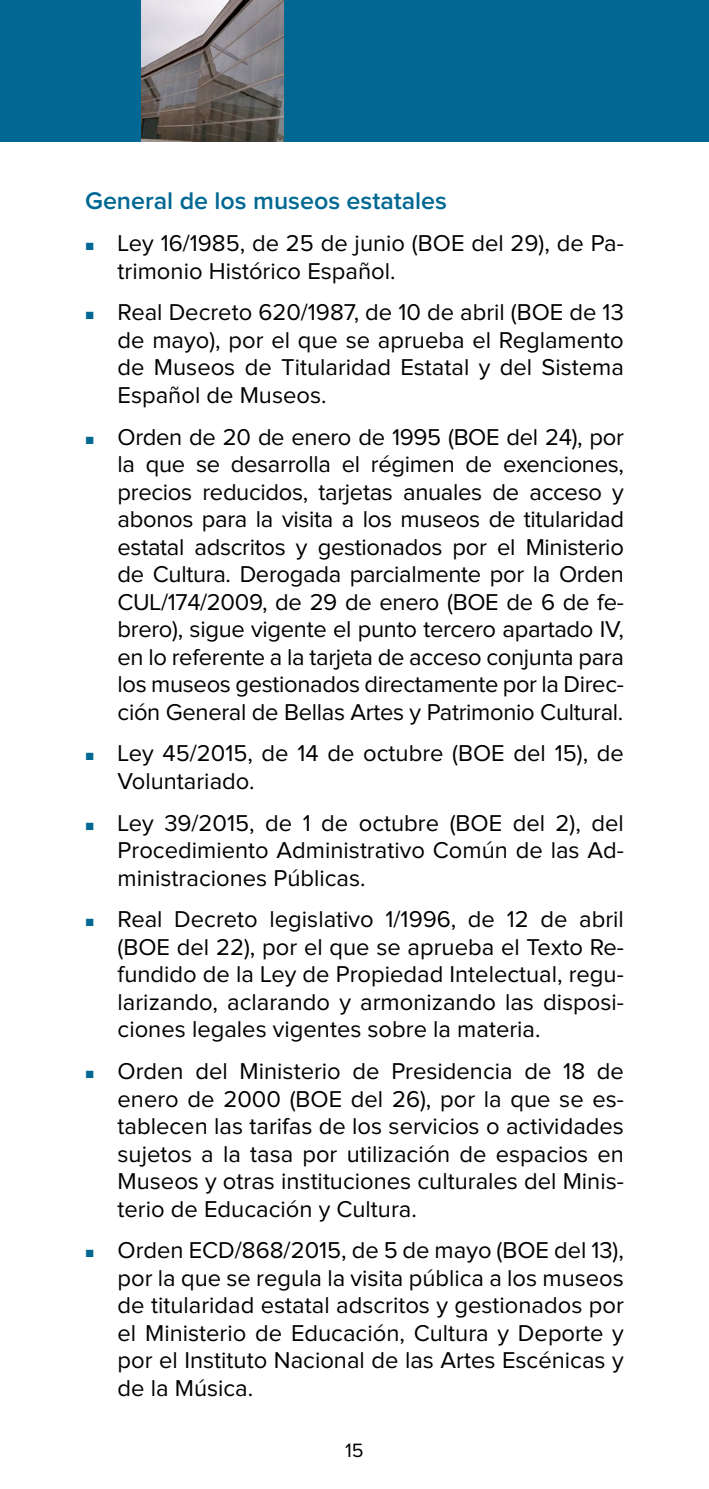
<style>
.page{position:relative;width:709px;height:1489px;background:#fff}
.page>*{position:absolute;margin:0;border:0;box-sizing:border-box;transform-origin:0 0}
.t1{font:600 25px "Proxima Nova";color:#006892}
.t2{font:23.75px/27.5px "Proxima Nova";color:#000;text-align:justify}
.t3{font:20px "Proxima Nova";color:#000}
.s1{color:#006892}
</style>
<div class="page">
<div style="left:0;top:0;width:709px;height:142px;background:#006892"></div>
<img style="left:142px;top:0;width:141px;height:142px">
<p class="t1" style="left:85px;top:190px;width:363px">General de los museos estatales</p>
<p class="t2" style="left:118px;top:230px;width:508px;text-indent:-32px"><span class="s1">■</span> Ley 16/1985, de 25 de junio (BOE del 29), de Pa&shy;trimonio Histórico Español.</p>
<p class="t2" style="left:118px;top:300px;width:508px;text-indent:-32px"><span class="s1">■</span> Real Decreto 620/1987, de 10 de abril (BOE de 13 de mayo), por el que se aprueba el Reglamento de Museos de Titularidad Estatal y del Sistema Español de Museos.</p>
<p class="t2" style="left:118px;top:424px;width:508px;text-indent:-32px"><span class="s1">■</span> Orden de 20 de enero de 1995 (BOE del 24), por la que se desarrolla el régimen de exenciones, precios reducidos, tarjetas anuales de acceso y abonos para la visita a los museos de titularidad estatal adscritos y gestionados por el Ministerio de Cultura. Derogada parcialmente por la Orden CUL/174/2009, de 29 de enero (BOE de 6 de fe&shy;brero), sigue vigente el punto tercero apartado IV, en lo referente a la tarjeta de acceso conjunta para los museos gestionados directamente por la Direc&shy;ción General de Bellas Artes y Patrimonio Cultural.</p>
<p class="t2" style="left:118px;top:740px;width:508px;text-indent:-32px"><span class="s1">■</span> Ley 45/2015, de 14 de octubre (BOE del 15), de<br>Voluntariado.</p>
<p class="t2" style="left:118px;top:810px;width:508px;text-indent:-32px"><span class="s1">■</span> Ley 39/2015, de 1 de octubre (BOE del 2), del Procedimiento Administrativo Común de las Ad&shy;ministraciones Públicas.</p>
<p class="t2" style="left:118px;top:906px;width:508px;text-indent:-32px"><span class="s1">■</span> Real Decreto legislativo 1/1996, de 12 de abril (BOE del 22), por el que se aprueba el Texto Re&shy;fundido de la Ley de Propiedad Intelectual, regu&shy;larizando, aclarando y armonizando las disposi&shy;ciones legales vigentes sobre la materia.</p>
<p class="t2" style="left:118px;top:1058px;width:508px;text-indent:-32px"><span class="s1">■</span> Orden del Ministerio de Presidencia de 18 de enero de 2000 (BOE del 26), por la que se es&shy;tablecen las tarifas de los servicios o actividades sujetos a la tasa por utilización de espacios en Museos y otras instituciones culturales del Minis&shy;terio de Educación y Cultura.</p>
<p class="t2" style="left:118px;top:1237px;width:508px;text-indent:-32px"><span class="s1">■</span> Orden ECD/868/2015, de 5 de mayo (BOE del 13), por la que se regula la visita pública a los museos de titularidad estatal adscritos y gestionados por el Ministerio de Educación, Cultura y Deporte y por el Instituto Nacional de las Artes Escénicas y de la Música.</p>
<p class="t3" style="left:345px;top:1440px;width:20px">15</p>
</div>
